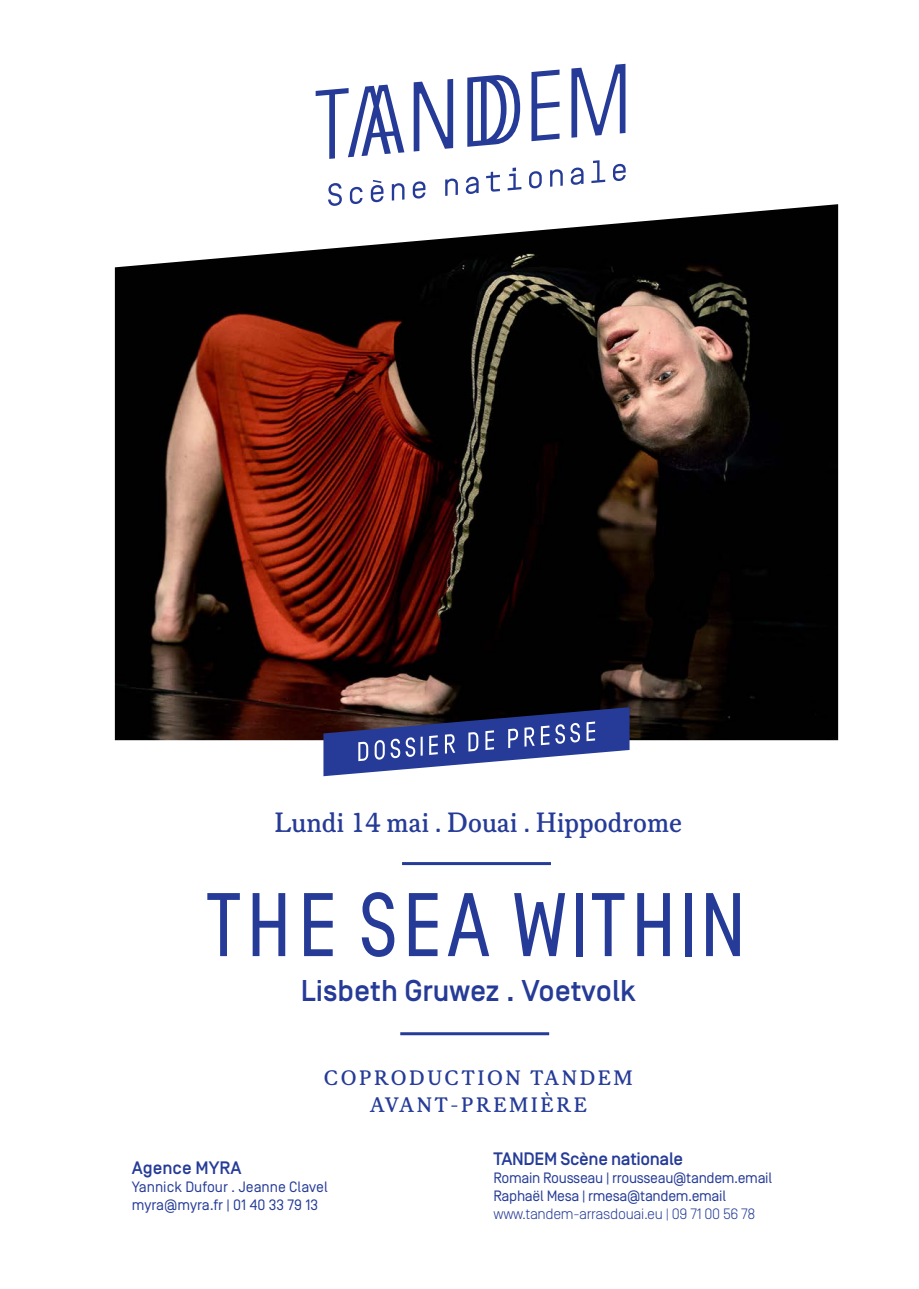
<style>
.page{position:relative;width:919px;height:1289px;background:#fff}
.page>*{position:absolute;margin:0;border:0;box-sizing:border-box;transform-origin:0 0}
.t1{font:condensed 90px "Tandem";letter-spacing:-.04em;color:#253b97}
.t2{font:30px "Korpus B";color:#253b97}
.t3{font:500 30px "Simplon Norm";color:#253b97}
.t4{font:22.5px/27px "Korpus B";letter-spacing:.11em;color:#253b97;text-align:center}
.t5{font:500 18px "Simplon BP";letter-spacing:-.02em;color:#253b97}
.t6{font:500 18px "Simplon BP";color:#253b97}
.t7{font:15px/18px "Simplon BP Regular";letter-spacing:-.02em;color:#253b97}
.t8{font:15px/18px "Simplon BP Regular";color:#253b97}
.t9{font:300 15px "Simplon BP";letter-spacing:-.02em;color:#253b97}
</style>
<div class="page">
<img style="left:115px;top:204px;width:723px;height:536px">
<svg style="left:315px;top:64px;width:310px;height:142px"></svg>
<hr style="left:402px;top:862px;width:149px;height:3px;background:#253b97">
<svg style="left:323px;top:707px;width:306px;height:69px"></svg>
<hr style="left:400px;top:1032px;width:149px;height:3px;background:#253b97">
<h2 class="t2" style="left:274px;top:805px;width:409px">Lundi 14 mai . Douai . Hippodrome</h2>
<h1 class="t1" style="left:202px;top:877px;width:550px">THE SEA WITHIN</h1>
<h2 class="t3" style="left:301px;top:974px;width:336px">Lisbeth Gruwez . Voetvolk</h2>
<h3 class="t4" style="left:324px;top:1063px;width:310px">COPRODUCTION TANDEM<br>AVANT-PREMIÈRE</h3>
<p class="t6" style="left:132px;top:1156px;width:111px">Agence MYRA</p>
<p class="t8" style="left:132px;top:1177px;width:197px">Yannick Dufour . Jeanne Clavel myra@myra.fr | 01 40 33 79 13</p>
<p class="t5" style="left:493px;top:1147px;width:191px">TANDEM Scène nationale</p>
<p class="t7" style="left:493px;top:1168px;width:280px">Romain Rousseau | rrousseau@tandem.email<br>Raphaël Mesa | rmesa@tandem.email</p>
<p class="t9" style="left:493px;top:1204px;width:263px">www.tandem-arrasdouai.eu | 09 71 00 56 78</p>
</div>
